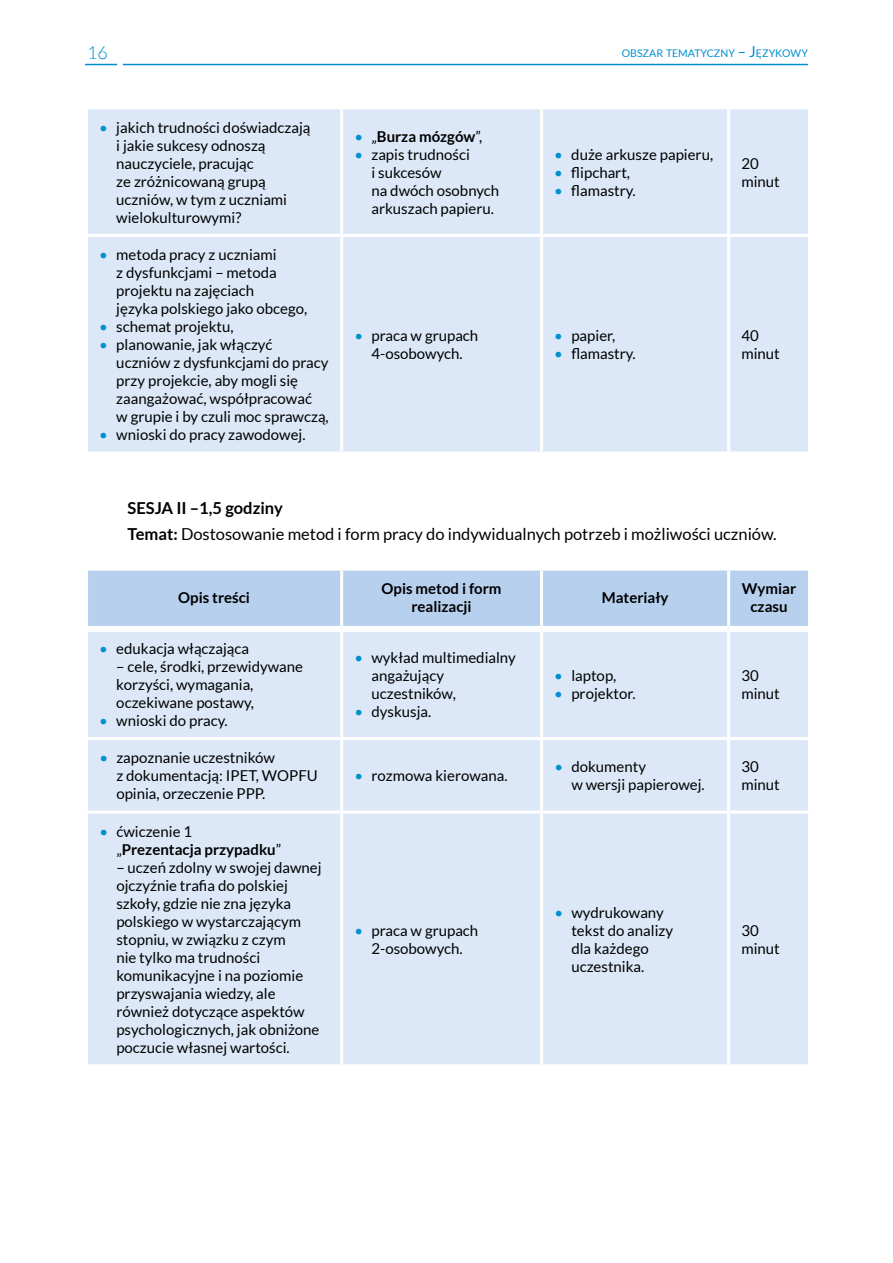
<style>
.page{position:relative;width:893px;height:1263px;background:#fff}
.page>*{position:absolute;margin:0;border:0;box-sizing:border-box;transform-origin:0 0}
.t1{font:300 18px "Lato";color:#008fcf}
.t2{font:16.5px/26.7px "Lato";color:#000}
.t3{font:15px/18px "Lato";color:#000}
.t4{font:700 15px/18px "Lato";color:#000;text-align:center}
.t5{font:10.5px "Lato";color:#008fcf}
.s1{font-size:15px}
.s2{color:#008fcf}
.s3{font-weight:400;color:#008fcf}
.s4{font-weight:400}
.s5{font-weight:700}
</style>
<div class="page">
<hr style="left:123px;top:64px;width:685px;height:1px;background:#008fcf">
<hr style="left:85px;top:64px;width:32px;height:1px;background:#008fcf">
<div style="left:88px;top:109px;width:720px;height:343px;background:#dce8f7"></div>
<hr style="left:340px;top:109px;width:3px;height:125px;background:#fff">
<hr style="left:540px;top:109px;width:3px;height:125px;background:#fff">
<hr style="left:727px;top:109px;width:3px;height:125px;background:#fff">
<hr style="left:85px;top:234px;width:257px;height:3px;background:#fff">
<hr style="left:342px;top:234px;width:199px;height:3px;background:#fff">
<hr style="left:340px;top:237px;width:3px;height:214px;background:#fff">
<hr style="left:542px;top:234px;width:187px;height:3px;background:#fff">
<hr style="left:540px;top:237px;width:3px;height:214px;background:#fff">
<hr style="left:729px;top:234px;width:82px;height:3px;background:#fff">
<hr style="left:727px;top:237px;width:3px;height:214px;background:#fff">
<hr style="left:85px;top:451px;width:257px;height:3px;background:#fff">
<hr style="left:342px;top:451px;width:199px;height:3px;background:#fff">
<hr style="left:542px;top:451px;width:187px;height:3px;background:#fff">
<hr style="left:729px;top:451px;width:82px;height:3px;background:#fff">
<div style="left:88px;top:569px;width:720px;height:60px;background:#b7d0ee"></div>
<div style="left:88px;top:632px;width:720px;height:433px;background:#dce8f7"></div>
<hr style="left:340px;top:571px;width:3px;height:55px;background:#fff">
<hr style="left:540px;top:571px;width:3px;height:55px;background:#fff">
<hr style="left:727px;top:571px;width:3px;height:55px;background:#fff">
<hr style="left:340px;top:632px;width:3px;height:105px;background:#fff">
<hr style="left:540px;top:632px;width:3px;height:105px;background:#fff">
<hr style="left:727px;top:632px;width:3px;height:105px;background:#fff">
<hr style="left:85px;top:737px;width:257px;height:3px;background:#fff">
<hr style="left:342px;top:737px;width:199px;height:3px;background:#fff">
<hr style="left:340px;top:740px;width:3px;height:71px;background:#fff">
<hr style="left:542px;top:737px;width:187px;height:3px;background:#fff">
<hr style="left:540px;top:740px;width:3px;height:71px;background:#fff">
<hr style="left:729px;top:737px;width:82px;height:3px;background:#fff">
<hr style="left:727px;top:740px;width:3px;height:71px;background:#fff">
<hr style="left:85px;top:811px;width:257px;height:3px;background:#fff">
<hr style="left:342px;top:811px;width:199px;height:3px;background:#fff">
<hr style="left:340px;top:814px;width:3px;height:250px;background:#fff">
<hr style="left:542px;top:811px;width:187px;height:3px;background:#fff">
<hr style="left:540px;top:814px;width:3px;height:250px;background:#fff">
<hr style="left:729px;top:811px;width:82px;height:3px;background:#fff">
<hr style="left:727px;top:814px;width:3px;height:250px;background:#fff">
<hr style="left:85px;top:1064px;width:257px;height:3px;background:#fff">
<hr style="left:342px;top:1064px;width:199px;height:3px;background:#fff">
<hr style="left:542px;top:1064px;width:187px;height:3px;background:#fff">
<hr style="left:729px;top:1064px;width:82px;height:3px;background:#fff">
<hr style="left:85px;top:568px;width:257px;height:3px;background:#fff">
<hr style="left:342px;top:568px;width:199px;height:3px;background:#fff">
<hr style="left:542px;top:568px;width:187px;height:3px;background:#fff">
<hr style="left:729px;top:568px;width:82px;height:3px;background:#fff">
<div style="left:88px;top:626px;width:254px;height:6px;background:#fff"></div>
<div style="left:342px;top:626px;width:199px;height:6px;background:#fff"></div>
<div style="left:542px;top:626px;width:187px;height:6px;background:#fff"></div>
<div style="left:729px;top:626px;width:79px;height:6px;background:#fff"></div>
<p class="t1" style="left:87px;top:43px;width:22px">16</p>
<p class="t5" style="left:622px;top:47px;width:188px">OBSZAR TEMATYCZNY <span class="s1">– J</span>ĘZYKOWY</p>
<p class="t3" style="left:116px;top:118px;width:196px;text-indent:-17px"><span class="s2">•</span> jakich trudności doświadczają i jakie sukcesy odnoszą nauczyciele, pracując<br>ze zróżnicowaną grupą uczniów, w tym z uczniami wielokulturowymi?</p>
<p class="t4" style="left:354px;top:127px;width:129px"><span class="s3">•</span> <span class="s4">„</span>Burza mózgów<span class="s4">”,</span></p>
<p class="t3" style="left:371px;top:145px;width:129px;text-indent:-17px"><span class="s2">•</span> zapis trudności<br>i sukcesów<br>na dwóch osobnych arkuszach papieru.</p>
<p class="t3" style="left:554px;top:145px;width:160px"><span class="s2">•</span> duże arkusze papieru,</p>
<p class="t3" style="left:554px;top:163px;width:77px"><span class="s2">•</span> flipchart,</p>
<p class="t3" style="left:554px;top:181px;width:83px"><span class="s2">•</span> flamastry.</p>
<p class="t3" style="left:116px;top:246px;width:192px;text-indent:-17px"><span class="s2">•</span> metoda pracy z uczniami<br>z dysfunkcjami – metoda projektu na zajęciach<br>języka polskiego jako obcego,</p>
<p class="t3" style="left:99px;top:318px;width:136px"><span class="s2">•</span> schemat projektu,</p>
<p class="t3" style="left:116px;top:336px;width:214px;text-indent:-17px"><span class="s2">•</span> planowanie, jak włączyć uczniów z dysfunkcjami do pracy przy projekcie, aby mogli się zaangażować, współpracować<br>w grupie i by czuli moc sprawczą,</p>
<p class="t3" style="left:99px;top:426px;width:208px"><span class="s2">•</span> wnioski do pracy zawodowej.</p>
<p class="t3" style="left:354px;top:327px;width:125px;text-align:center"><span class="s2">•</span> praca w grupach<br>4-osobowych.</p>
<p class="t3" style="left:554px;top:327px;width:63px"><span class="s2">•</span> papier,</p>
<p class="t3" style="left:554px;top:345px;width:83px"><span class="s2">•</span> flamastry.</p>
<p class="t3" style="left:741px;top:154px;width:40px">20 minut</p>
<p class="t3" style="left:741px;top:327px;width:40px">40 minut</p>
<p class="t2" style="left:128px;top:494px;width:651px"><span class="s5">SESJA II –1,5 godziny<br>Temat:</span> Dostosowanie metod i form pracy do indywidualnych potrzeb i możliwości uczniów.</p>
<p class="t4" style="left:178px;top:588px;width:73px">Opis treści</p>
<p class="t4" style="left:382px;top:579px;width:121px">Opis metod i form realizacji</p>
<p class="t4" style="left:602px;top:588px;width:68px">Materiały</p>
<p class="t4" style="left:742px;top:579px;width:56px">Wymiar czasu</p>
<p class="t3" style="left:99px;top:639px;width:151px"><span class="s2">•</span> edukacja włączająca</p>
<p class="t3" style="left:116px;top:657px;width:188px">– cele, środki, przewidywane korzyści, wymagania, oczekiwane postawy,</p>
<p class="t3" style="left:99px;top:711px;width:130px"><span class="s2">•</span> wnioski do pracy.</p>
<p class="t3" style="left:371px;top:648px;width:146px;text-indent:-17px"><span class="s2">•</span> wykład multimedialny angażujący uczestników,</p>
<p class="t3" style="left:354px;top:702px;width:78px"><span class="s2">•</span> dyskusja.</p>
<p class="t3" style="left:554px;top:666px;width:64px"><span class="s2">•</span> laptop,</p>
<p class="t3" style="left:554px;top:684px;width:83px"><span class="s2">•</span> projektor.</p>
<p class="t3" style="left:741px;top:666px;width:40px">30 minut</p>
<p class="t3" style="left:116px;top:749px;width:203px;text-indent:-17px"><span class="s2">•</span> zapoznanie uczestników<br>z dokumentacją: IPET, WOPFU opinia, orzeczenie PPP.</p>
<p class="t4" style="left:116px;top:822px;width:166px;text-align:left;text-indent:-17px"><span class="s3">•</span> <span class="s4">ćwiczenie 1<br>„</span>Prezentacja przypadku<span class="s4">”</span></p>
<p class="t3" style="left:116px;top:858px;width:207px">– uczeń zdolny w swojej dawnej ojczyźnie trafia do polskiej szkoły, gdzie nie zna języka polskiego w wystarczającym stopniu, w związku z czym<br>nie tylko ma trudności komunikacyjne i na poziomie przyswajania wiedzy, ale również dotyczące aspektów psychologicznych, jak obniżone poczucie własnej wartości.</p>
<p class="t3" style="left:354px;top:767px;width:155px"><span class="s2">•</span> rozmowa kierowana.</p>
<p class="t3" style="left:571px;top:758px;width:135px;text-indent:-17px"><span class="s2">•</span> dokumenty<br>w wersji papierowej.</p>
<p class="t3" style="left:741px;top:758px;width:40px">30 minut</p>
<p class="t3" style="left:354px;top:921px;width:125px;text-align:center"><span class="s2">•</span> praca w grupach<br>2-osobowych.</p>
<p class="t3" style="left:571px;top:903px;width:103px;text-indent:-17px"><span class="s2">•</span> wydrukowany tekst do analizy dla każdego uczestnika.</p>
<p class="t3" style="left:741px;top:921px;width:40px">30 minut</p>
</div>
